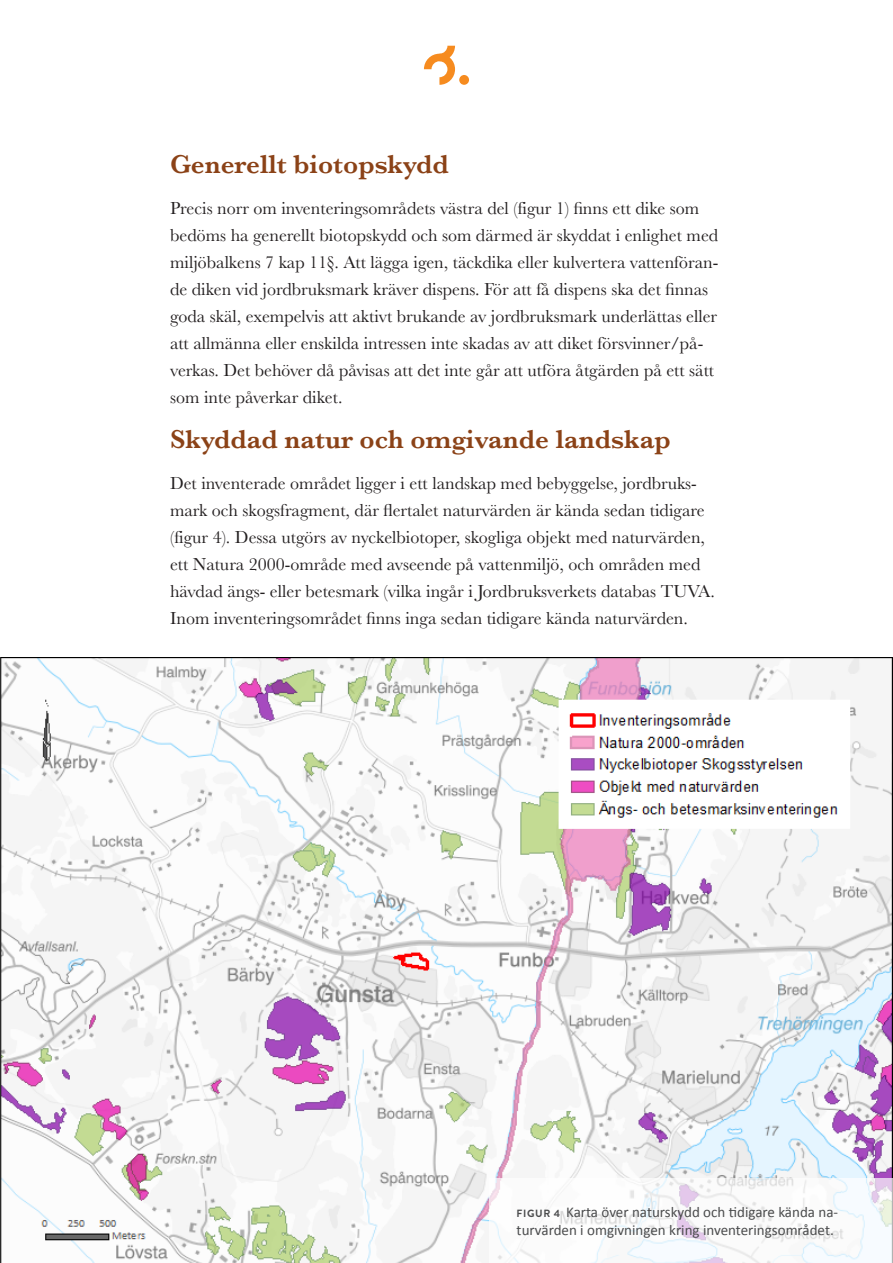
<style>
.page{position:relative;width:893px;height:1263px;background:#fff}
.page>*{position:absolute;margin:0;border:0;box-sizing:border-box;transform-origin:0 0}
.Rubrik2{font:600 27px "Baskerville";color:#8b4217}
.Brödtext{font:600 27px "Baskerville";color:#8b4217}
.Brödtext-2{font:18px/27px "Baskerville";color:#231f20}
.t1{font:15px/18px "Calibri";color:#4b4c4d;text-align:right}
.t2{font:700 10.5px "Brandon Grotesque";color:#4b4c4d}
.s1{font-family:"Brandon Grotesque";font-weight:700;font-size:10.5px}
</style>
<div class="page">
<div style="left:459px;top:75px;width:10px;height:10px;background:#f68b1f;border-radius:50%"></div>
<svg style="left:424px;top:46px;width:31px;height:39px"></svg>
<img style="left:0;top:657px;width:893px;height:606px">
<div style="left:489px;top:1178px;width:404px;height:85px;background:#fff"></div>
<p class="Brödtext" style="left:170px;top:145px;width:280px">Generellt biotopskydd</p>
<p class="Brödtext-2" style="left:170px;top:194px;width:550px">Precis norr om inventeringsområdets västra del (figur 1) finns ett dike som bedöms ha generellt biotopskydd och som därmed är skyddat i enlighet med miljöbalkens 7 kap 11§. Att lägga igen, täckdika eller kulvertera vattenföran&shy;de diken vid jordbruksmark kräver dispens. För att få dispens ska det finnas goda skäl, exempelvis att aktivt brukande av jordbruksmark underlättas eller att allmänna eller enskilda intressen inte skadas av att diket försvinner/på&shy;verkas. Det behöver då påvisas att det inte går att utföra åtgärden på ett sätt som inte påverkar diket.</p>
<p class="Rubrik2" style="left:170px;top:420px;width:502px">Skyddad natur och omgivande landskap</p>
<p class="Brödtext-2" style="left:170px;top:470px;width:546px">Det inventerade området ligger i ett landskap med bebyggelse, jordbruks&shy;mark och skogsfragment, där flertalet naturvärden är kända sedan tidigare (figur 4). Dessa utgörs av nyckelbiotoper, skogliga objekt med naturvärden, ett Natura 2000-område med avseende på vattenmiljö, och områden med hävdad ängs- eller betesmark (vilka ingår i Jordbruksverkets databas TUVA.<br>Inom inventeringsområdet finns inga sedan tidigare kända naturvärden.</p>
<p class="t1" style="left:517px;top:1203px;width:323px"><span class="s1">4</span> Karta över naturskydd och tidigare kända na&shy;turvärden i omgivningen kring inventeringsområdet.</p>
<p class="t2" style="left:517px;top:1206px;width:8px">figur</p>
</div>
